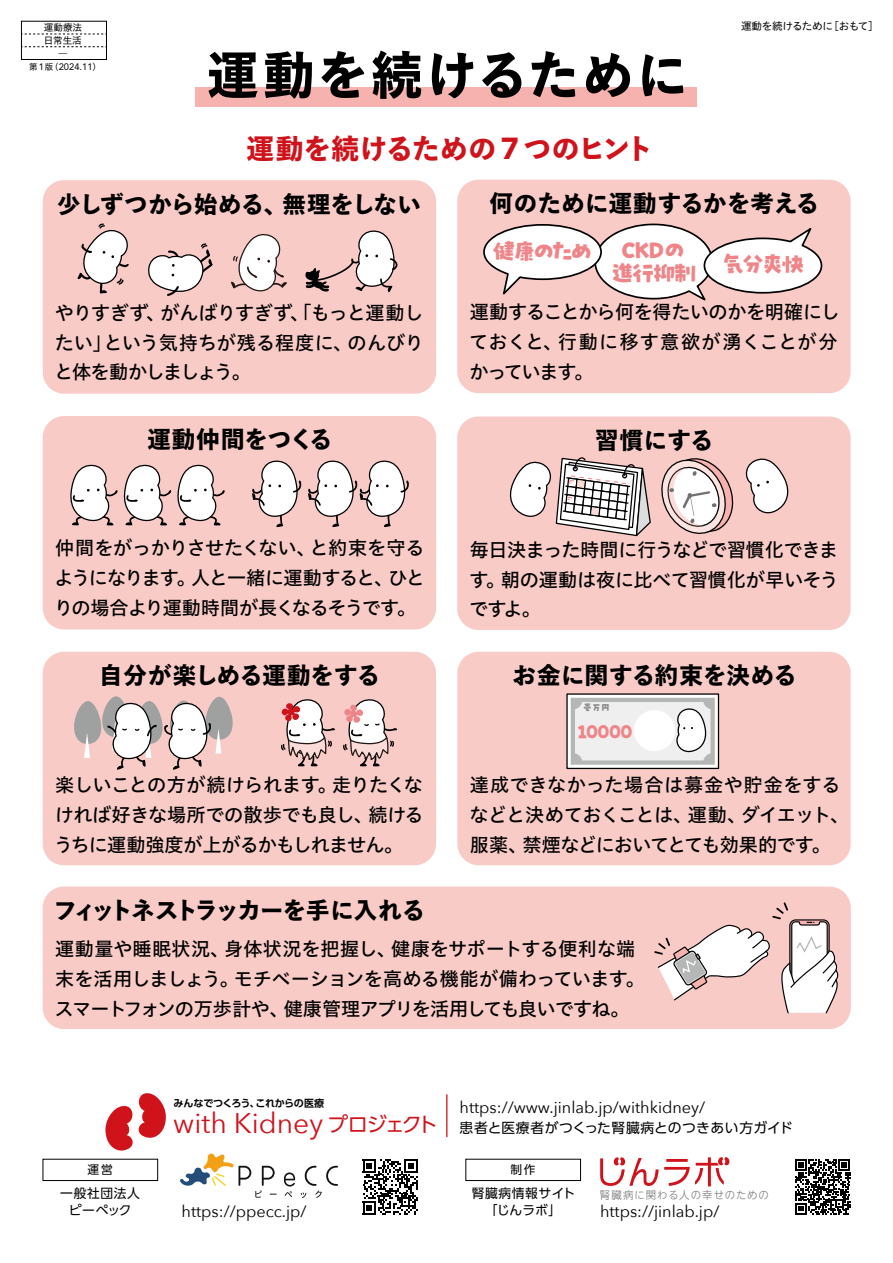
<style>
.page{position:relative;width:893px;height:1263px;background:#fff}
.page>*{position:absolute;margin:0;border:0;box-sizing:border-box;transform-origin:0 0}
.t1{font:800 51px "Yu Go Std N";letter-spacing:.06em;color:#000}
.t2{font:28.35px "Avenir Next";color:#d0121b}
.t3{font:800 27.6px "Yu Go Std N";letter-spacing:.01em;color:#d0121b}
.t4{font:800 23.4px "Yu Go Std N";letter-spacing:.005em;color:#000}
.t5{font:800 23.4px "Yu Go Std N";letter-spacing:-.045em;color:#000}
.t6{font:23.4px/22.4px "P Puhu Picnic Min 2 H";letter-spacing:-.1em;color:#ef8588;text-align:center}
.t7{font:19.5px "P Puhu Picnic Min 2 H";letter-spacing:-.03em;color:#ef8588}
.t8{font:19.2px/29.7px "Hiragino UD Sans Std W5";letter-spacing:-.025em;color:#000;text-align:justify}
.t9{font:16.2px "Avenir Next";color:#000}
.t10{font:13.8px "UD Shin Go Pro";letter-spacing:.025em;color:#000}
.t11{font:12.75px/17px "UD Shin Go Pro";letter-spacing:.05em;color:#000;text-align:center}
.t12{font:11.7px "UD Shin Go Pro";color:#000}
.t13{font:300 10.65px "UD Shin Go NT Pro";letter-spacing:.085em;color:#727171}
.t14{font:10.65px "Hiragino UD Sans Std W4";letter-spacing:-.04em;color:#000}
.t15{font:700 10.05px "UD Shin Go Pro De";letter-spacing:-.02em;color:#040000}
.t16{font:9.6px/12.8px "Hiragino UD Sans Std W4";color:#000;text-align:center}
.t17{font:9.3px "Avenir LT Std";color:#000}
.t18{font:9.3px "P Puhu Picnic Min 2 H";color:#898989}
.s1{font-family:"Avenir";font-weight:900;font-size:30.45px}
.s2{font-family:"Hiragino UD Sans Std W4";font-size:8.55px}
.s3{font-family:"UD Shin Go Pro";font-size:20.1px}
</style>
<div class="page">
<div style="left:21px;top:21px;width:86px;height:39px;border:1px solid #000"></div>
<svg style="left:21px;top:34px;width:85px;height:1px"></svg>
<svg style="left:21px;top:46px;width:85px;height:1px"></svg>
<div style="left:195px;top:87px;width:502px;height:19px;background:#f5b2af"></div>
<div style="left:457px;top:416px;width:394px;height:214px;background:#f8cbc7;border-radius:21px"></div>
<div style="left:43px;top:180px;width:393px;height:214px;background:#f8cbc7;border-radius:21px"></div>
<div style="left:457px;top:180px;width:394px;height:213px;background:#f8cbc7;border-radius:21px"></div>
<div style="left:43px;top:416px;width:393px;height:213px;background:#f8cbc7;border-radius:21px"></div>
<div style="left:43px;top:652px;width:393px;height:213px;background:#f8cbc7;border-radius:21px"></div>
<div style="left:43px;top:886px;width:808px;height:143px;background:#f8cbc7;border-radius:21px"></div>
<div style="left:457px;top:652px;width:394px;height:213px;background:#f8cbc7;border-radius:21px"></div>
<svg style="left:483px;top:223px;width:340px;height:78px"></svg>
<svg style="left:654px;top:902px;width:185px;height:111px"></svg>
<svg style="left:231px;top:234px;width:56px;height:58px"></svg>
<svg style="left:77px;top:223px;width:52px;height:71px"></svg>
<svg style="left:148px;top:243px;width:65px;height:53px"></svg>
<svg style="left:305px;top:230px;width:93px;height:62px"></svg>
<svg style="left:70px;top:465px;width:155px;height:61px"></svg>
<svg style="left:252px;top:460px;width:157px;height:67px"></svg>
<svg style="left:661px;top:458px;width:73px;height:76px"></svg>
<svg style="left:509px;top:457px;width:142px;height:80px"></svg>
<svg style="left:745px;top:458px;width:44px;height:56px"></svg>
<svg style="left:74px;top:696px;width:159px;height:74px"></svg>
<svg style="left:281px;top:699px;width:54px;height:68px"></svg>
<svg style="left:343px;top:699px;width:54px;height:68px"></svg>
<div style="left:567px;top:694px;width:151px;height:74px;background:linear-gradient(to right,#fff,#fff)"></div>
<div style="left:566px;top:693px;width:153px;height:76px;border:1px solid #000"></div>
<div style="left:573px;top:700px;width:140px;height:63px;background:#efefef"></div>
<div style="left:571px;top:698px;width:144px;height:67px;border:4px solid #b5b6b6"></div>
<svg style="left:573px;top:700px;width:9px;height:9px"></svg>
<svg style="left:573px;top:753px;width:9px;height:10px"></svg>
<svg style="left:675px;top:700px;width:38px;height:63px"></svg>
<div style="left:634px;top:710px;width:41px;height:41px;background:#fff;border-radius:50%"></div>
<svg style="left:105px;top:1093px;width:61px;height:58px"></svg>
<hr style="left:446px;top:1094px;width:1px;height:43px;background:#d0121b">
<svg style="left:180px;top:1154px;width:97px;height:44px"></svg>
<svg style="left:284px;top:1172px;width:11px;height:25px"></svg>
<svg style="left:301px;top:1166px;width:37px;height:32px"></svg>
<svg style="left:363px;top:1159px;width:55px;height:55px"></svg>
<svg style="left:795px;top:1159px;width:55px;height:55px"></svg>
<div style="left:43px;top:1159px;width:115px;height:22px;border:1px solid #000"></div>
<svg style="left:600px;top:1157px;width:129px;height:29px"></svg>
<div style="left:466px;top:1159px;width:115px;height:22px;border:1px solid #000"></div>
<p class="t16" style="left:44px;top:21px;width:40px">運動療法日常生活―</p>
<p class="t14" style="left:741px;top:18px;width:139px">運動を続けるために［おもて］</p>
<h1 class="t1" style="left:207px;top:35px;width:482px">運動を続けるために</h1>
<h3 class="t3" style="left:247px;top:127px;width:408px">運動を続けるための <span class="s1">7</span>つのヒント</h3>
<p class="t17" style="left:29px;top:61px;width:73px"><span class="s2">第</span>1<span class="s2">版（</span>2024.11<span class="s2">）</span></p>
<p class="t4" style="left:57px;top:185px;width:365px">少しずつから始める、無理をしない</p>
<p class="t8" style="left:54px;top:297px;width:371px">やりすぎず、がんばりすぎず、「もっと運動したい」という気持ちが残る程度に、のんびりと体を動かしましょう。</p>
<p class="t4" style="left:147px;top:421px;width:187px">運動仲間をつくる</p>
<p class="t8" style="left:54px;top:532px;width:372px">仲間をがっかりさせたくない、と約束を守るようになります。人と一緒に運動すると、ひとりの場合より運動時間が長くなるそうです。</p>
<p class="t4" style="left:99px;top:657px;width:283px">自分が楽しめる運動をする</p>
<p class="t8" style="left:54px;top:769px;width:371px">楽しいことの方が続けられます。走りたくなければ好きな場所での散歩でも良し、続けるうちに運動強度が上がるかもしれません。</p>
<p class="t4" style="left:490px;top:185px;width:331px">何のために運動するかを考える</p>
<p class="t6" style="left:492px;top:238px;width:102px">健康のため</p>
<p class="t6" style="left:610px;top:238px;width:88px">CKDの進行抑制</p>
<p class="t6" style="left:721px;top:252px;width:85px">気分爽快</p>
<p class="t8" style="left:469px;top:296px;width:372px">運動することから何を得たいのかを明確にしておくと、行動に移す意欲が湧くことが分かっています。</p>
<p class="t4" style="left:595px;top:421px;width:120px">習慣にする</p>
<p class="t8" style="left:469px;top:534px;width:371px">毎日決まった時間に行うなどで習慣化できます。朝の運動は夜に比べて習慣化が早いそうですよ。</p>
<p class="t4" style="left:512px;top:657px;width:286px">お金に関する約束を決める</p>
<p class="t18" style="left:583px;top:701px;width:29px">壱万円</p>
<p class="t7" style="left:577px;top:718px;width:57px">10000</p>
<p class="t8" style="left:469px;top:769px;width:381px;text-align:left">達成できなかった場合は募金や貯金をするなどと決めておくことは、運動、ダイエット、服薬、禁煙などにおいてとても効果的です。</p>
<p class="t5" style="left:54px;top:892px;width:373px">フィットネストラッカーを手に入れる</p>
<p class="t8" style="left:55px;top:933px;width:592px;text-align:left">運動量や睡眠状況、身体状況を把握し、健康をサポートする便利な端末を活用しましょう。モチベーションを高める機能が備わっています。スマートフォンの万歩計や、健康管理アプリを活用しても良いですね。</p>
<p class="t12" style="left:88px;top:1160px;width:27px">運営</p>
<p class="t11" style="left:60px;top:1184px;width:81px">一般社団法人ピーペック</p>
<p class="t15" style="left:173px;top:1095px;width:152px">みんなでつくろう、これからの医療</p>
<h2 class="t2" style="left:173px;top:1099px;width:266px">with Kidney <span class="s3">プロジェクト</span></h2>
<p class="t9" style="left:182px;top:1197px;width:126px">https://ppecc.jp/</p>
<p class="t9" style="left:460px;top:1093px;width:247px">https://www.jinlab.jp/withkidney/</p>
<p class="t10" style="left:460px;top:1117px;width:335px">患者と医療者がつくった腎臓病とのつきあい方ガイド</p>
<p class="t12" style="left:510px;top:1160px;width:27px">制作</p>
<p class="t11" style="left:472px;top:1184px;width:105px">腎臓病情報サイト</p>
<p class="t13" style="left:600px;top:1186px;width:170px">腎臓病に関わる人の幸せのための</p>
<p class="t11" style="left:485px;top:1201px;width:78px">「じんラボ」</p>
<p class="t9" style="left:600px;top:1197px;width:121px">https://jinlab.jp/</p>
</div>
